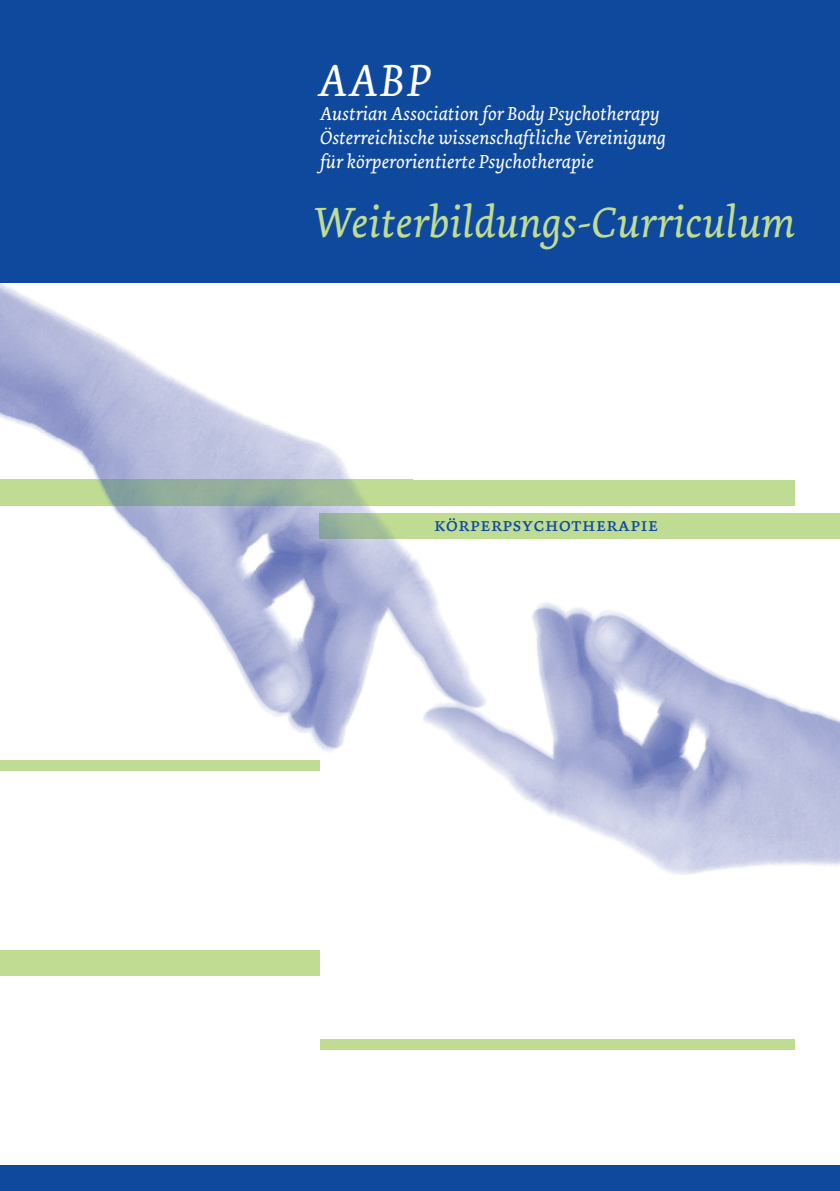
<style>
.page{position:relative;width:840px;height:1191px;background:#fff}
.page>*{position:absolute;margin:0;border:0;box-sizing:border-box;transform-origin:0 0}
.t1{font:italic 47px "Dolly";color:#fff}
.t2{font:italic 44.6px "Dolly";color:#bfdc92}
.t3{font:italic 19.6px/24px "Dolly";color:#fff}
.t4{font:19.6px "Dolly Small Caps";letter-spacing:-.005em;color:#0f499d}
</style>
<div class="page">
<div style="left:0;top:0;width:839px;height:283px;background:#0f499d"></div>
<img style="left:0;top:283px;width:839px;height:592px">
<div style="left:320px;top:1039px;width:473px;height:10px;background:#bfdc92"></div>
<div style="left:0;top:480px;width:793px;height:25px;background:#bfdc92"></div>
<div style="left:0;top:950px;width:320px;height:25px;background:#bfdc92"></div>
<div style="left:0;top:1165px;width:839px;height:26px;background:#0f499d"></div>
<div style="left:320px;top:513px;width:519px;height:25px;background:#bfdc92"></div>
<img style="left:98px;top:480px;width:269px;height:25px">
<img style="left:320px;top:513px;width:74px;height:25px">
<div style="left:0;top:760px;width:320px;height:10px;background:#bfdc92"></div>
<h1 class="t1" style="left:318px;top:63px;width:113px">AABP</h1>
<p class="t3" style="left:320px;top:103px;width:347px">Austrian Association for Body Psychotherapy<br>Österreichische wissenschaftliche Vereinigung für körperorientierte Psychotherapie</p>
<h2 class="t2" style="left:313px;top:206px;width:483px">Weiterbildungs-Curriculum</h2>
<p class="t4" style="left:433px;top:516px;width:226px">körperpsychotherapie</p>
</div>
